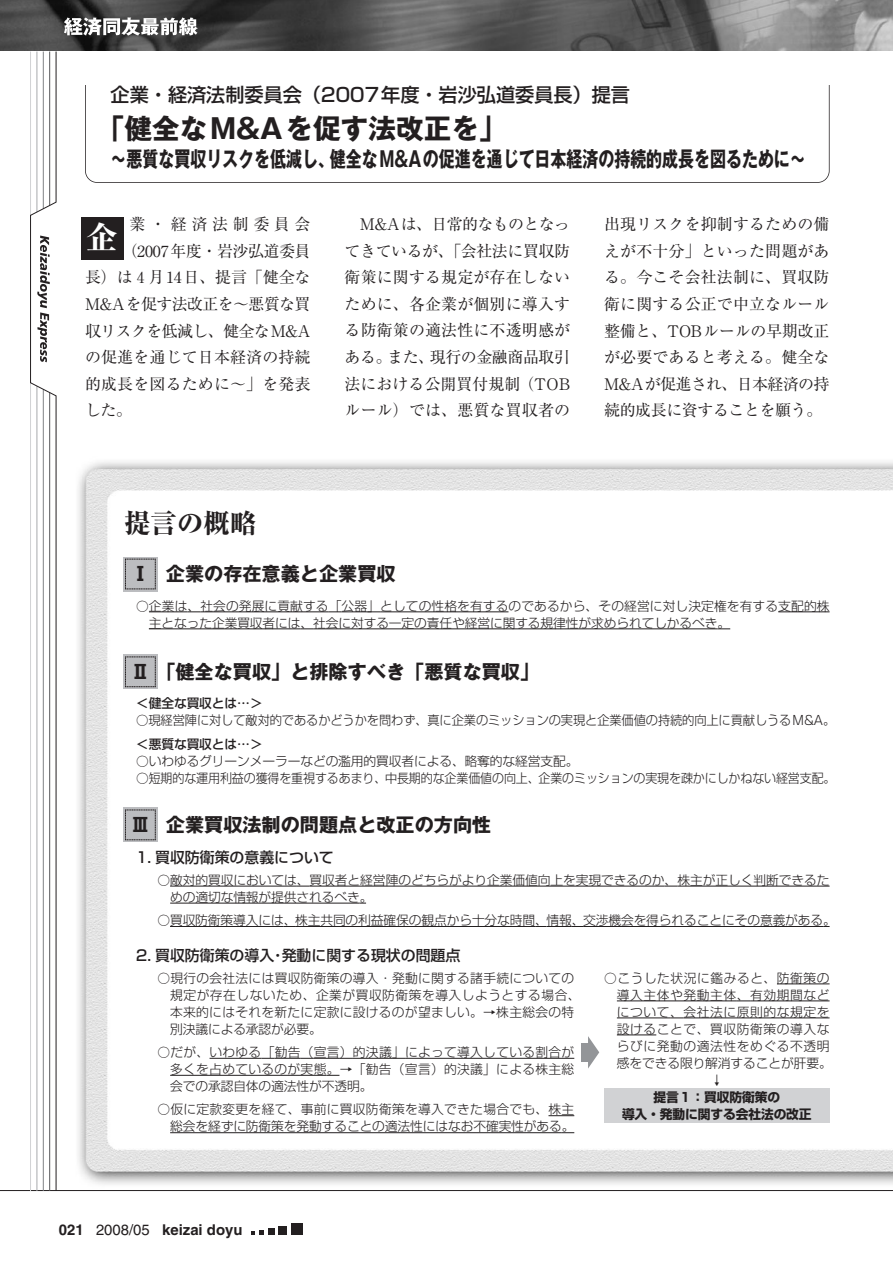
<style>
.page{position:relative;width:893px;height:1263px;background:#fff}
.page>*{position:absolute;margin:0;border:0;box-sizing:border-box;transform-origin:0 0}
.t1{font:800 31.95px "Ryumin";color:#fff}
.t2{font:700 27.6px "Gothic MB101";color:#231f20}
.t3{font:800 26.55px "Ryumin";color:#231f20}
.t4{font:700 21.3px "Gothic MB101";color:#231f20;scale:.75 1}
.t5{font:700 19.2px "Gothic MB101";color:#231f20}
.t6{font:500 19.2px "Shin Go";color:#231f20}
.t7{font:15.9px/26.5px "Ryumin";color:#231f20;text-align:justify}
.t8{font:15.9px "Ryumin";letter-spacing:-.04em;color:#231f20}
.t9{font:15.9px "Ryumin";letter-spacing:-.025em;color:#231f20}
.t10{font:15.9px "Ryumin";letter-spacing:.295em;color:#231f20}
.t11{font:500 14.85px "Shin Go";color:#231f20}
.t12{font:700 14.85px "Helvetica";color:#231f20}
.t13{font:300 12.75px/17px "Shin Go";letter-spacing:-.01em;color:#231f20}
.t14{font:300 12.75px/17px "Shin Go";letter-spacing:.025em;color:#231f20}
.t15{font:300 12.75px "Shin Go";letter-spacing:.045em;color:#231f20}
.t16{font:700 12.75px/17px "Shin Go";letter-spacing:-.01em;color:#231f20;text-align:center}
.t17{font:500 12.75px "Shin Go";letter-spacing:-.01em;color:#231f20}
.t18{font:300 12.75px "Shin Go";letter-spacing:.04em;color:#231f20}
.s1{font-weight:400}
</style>
<div class="page">
<img style="left:78px;top:85px;width:814px;height:1100px">
<svg style="left:251px;top:1230px;width:13px;height:5px"></svg>
<div style="left:268px;top:1228px;width:6px;height:7px;background:#231f20"></div>
<div style="left:278px;top:1226px;width:9px;height:9px;background:#231f20"></div>
<div style="left:291px;top:1223px;width:11px;height:12px;background:#231f20"></div>
<img style="left:0;top:0;width:892px;height:51px">
<svg style="left:64px;top:17px;width:134px;height:19px"></svg>
<hr style="left:0;top:1190px;width:892px;height:1px;background:#231f20">
<svg style="left:30px;top:51px;width:27px;height:1140px"></svg>
<div style="left:85px;top:72px;width:744px;height:111px;border:1px solid #231f20;border-radius:12px"></div>
<div style="left:85px;top:64px;width:744px;height:21px;background:#fff"></div>
<div style="left:81px;top:217px;width:42px;height:42px;background:#231f20"></div>
<hr style="left:149px;top:611px;width:38px;height:1px;background:#231f20">
<svg style="left:187px;top:611px;width:13px;height:1px"></svg>
<hr style="left:200px;top:611px;width:129px;height:1px;background:#231f20">
<svg style="left:329px;top:611px;width:51px;height:1px"></svg>
<hr style="left:380px;top:611px;width:128px;height:1px;background:#231f20">
<hr style="left:778px;top:611px;width:51px;height:1px;background:#231f20">
<hr style="left:149px;top:628px;width:151px;height:1px;background:#231f20">
<svg style="left:300px;top:628px;width:13px;height:1px"></svg>
<hr style="left:313px;top:628px;width:404px;height:1px;background:#231f20">
<svg style="left:717px;top:628px;width:13px;height:1px"></svg>
<svg style="left:123px;top:557px;width:34px;height:34px"></svg>
<svg style="left:125px;top:559px;width:31px;height:31px"></svg>
<svg style="left:123px;top:808px;width:34px;height:34px"></svg>
<svg style="left:125px;top:810px;width:31px;height:31px"></svg>
<div style="left:123px;top:655px;width:34px;height:34px;background:linear-gradient(to right,#a2a2a5,#a2a3a5)"></div>
<svg style="left:125px;top:656px;width:31px;height:31px"></svg>
<hr style="left:170px;top:886px;width:127px;height:1px;background:#231f20">
<svg style="left:297px;top:886px;width:12px;height:1px"></svg>
<hr style="left:309px;top:886px;width:355px;height:1px;background:#231f20">
<svg style="left:664px;top:886px;width:13px;height:1px"></svg>
<hr style="left:677px;top:886px;width:152px;height:1px;background:#231f20">
<hr style="left:170px;top:903px;width:190px;height:1px;background:#231f20">
<hr style="left:170px;top:926px;width:114px;height:1px;background:#231f20">
<hr style="left:295px;top:926px;width:240px;height:1px;background:#231f20">
<svg style="left:535px;top:926px;width:48px;height:1px"></svg>
<hr style="left:583px;top:926px;width:240px;height:1px;background:#231f20">
<hr style="left:209px;top:1058px;width:53px;height:1px;background:#231f20">
<svg style="left:262px;top:1058px;width:91px;height:1px"></svg>
<hr style="left:353px;top:1058px;width:39px;height:1px;background:#231f20">
<svg style="left:392px;top:1058px;width:13px;height:1px"></svg>
<hr style="left:405px;top:1058px;width:169px;height:1px;background:#231f20">
<hr style="left:170px;top:1075px;width:157px;height:1px;background:#231f20">
<svg style="left:327px;top:1075px;width:12px;height:1px"></svg>
<svg style="left:548px;top:1115px;width:26px;height:1px"></svg>
<hr style="left:170px;top:1132px;width:392px;height:1px;background:#231f20">
<svg style="left:562px;top:1132px;width:12px;height:1px"></svg>
<div style="left:604px;top:1089px;width:225px;height:34px;background:#d1d2d4"></div>
<hr style="left:777px;top:983px;width:52px;height:1px;background:#231f20">
<hr style="left:617px;top:1000px;width:119px;height:1px;background:#231f20">
<svg style="left:736px;top:1000px;width:14px;height:1px"></svg>
<hr style="left:750px;top:1000px;width:79px;height:1px;background:#231f20">
<hr style="left:617px;top:1017px;width:53px;height:1px;background:#231f20">
<svg style="left:670px;top:1017px;width:13px;height:1px"></svg>
<hr style="left:683px;top:1017px;width:146px;height:1px;background:#231f20">
<hr style="left:617px;top:1034px;width:39px;height:1px;background:#231f20">
<div style="left:581px;top:1043px;width:8px;height:19px;background:#939598"></div>
<svg style="left:588px;top:1036px;width:11px;height:33px"></svg>
<h3 class="t6" style="left:111px;top:87px;width:521px">企業・経済法制委員会（2007年度・岩沙弘道委員長）提言</h3>
<h2 class="t2" style="left:97px;top:118px;width:411px">「健全なM&amp;Aを促す法改正を」</h2>
<h3 class="t4" style="left:111px;top:151px;width:928px">～悪質な買収リスクを低減し、健全なM&amp;Aの促進を通じて日本経済の持続的成長を図るために～</h3>
<p class="t10" style="left:129px;top:219px;width:182px">業・経済法制委員会</p>
<p class="t9" style="left:122px;top:245px;width:190px">（2007年度・岩沙弘道委員</p>
<p class="t7" style="left:85px;top:266px;width:227px">長）は４月14日、提言「健全な</p>
<p class="t8" style="left:85px;top:298px;width:227px">M&amp;Aを促す法改正を～悪質な買</p>
<p class="t8" style="left:85px;top:325px;width:227px">収リスクを低減し、健全なM&amp;A</p>
<p class="t7" style="left:85px;top:346px;width:227px">の促進を通じて日本経済の持続</p>
<p class="t7" style="left:85px;top:373px;width:227px">的成長を図るために～」を発表</p>
<p class="t7" style="left:85px;top:399px;width:49px">した。</p>
<h1 class="t1" style="left:86px;top:226px;width:33px">企</h1>
<p class="t7" style="left:344px;top:213px;width:227px;text-indent:15px">M&amp;Aは、日常的なものとなってきているが、「会社法に買収防衛策に関する規定が存在しないために、各企業が個別に導入する防衛策の適法性に不透明感がある。また、現行の金融商品取引法における公開買付規制（TOBルール）では、悪質な買収者の</p>
<p class="t7" style="left:604px;top:213px;width:227px">出現リスクを抑制するための備えが不十分」といった問題がある。今こそ会社法制に、買収防衛に関する公正で中立なルール整備と、TOBルールの早期改正が必要であると考える。健全なM&amp;Aが促進され、日本経済の持続的成長に資することを願う。</p>
<h3 class="t3" style="left:124px;top:514px;width:134px">提言の概略</h3>
<h3 class="t5" style="left:166px;top:567px;width:231px">企業の存在意義と企業買収</h3>
<p class="t13" style="left:149px;top:599px;width:682px;text-indent:-13px">○企業は、社会の発展に貢献する「公器」としての性格を有するのであるから、その経営に対し決定権を有する支配的株主となった企業買収者には、社会に対する一定の責任や経営に関する規律性が求められてしかるべき。</p>
<h3 class="t5" style="left:131px;top:567px;width:21px">Ⅰ</h3>
<h3 class="t5" style="left:131px;top:664px;width:410px">Ⅱ 「健全な買収」と排除すべき「悪質な買収」</h3>
<p class="t17" style="left:136px;top:699px;width:128px">＜健全な買収とは…＞</p>
<p class="t13" style="left:136px;top:714px;width:700px">○現経営陣に対して敵対的であるかどうかを問わず、真に企業のミッションの実現と企業価値の持続的向上に貢献しうるM&amp;A。</p>
<p class="t17" style="left:136px;top:739px;width:128px">＜悪質な買収とは…＞</p>
<p class="t13" style="left:136px;top:754px;width:444px">○いわゆるグリーンメーラーなどの濫用的買収者による、略奪的な経営支配。</p>
<p class="t13" style="left:136px;top:771px;width:701px">○短期的な運用利益の獲得を重視するあまり、中長期的な企業価値の向上、企業のミッションの実現を疎かにしかねない経営支配。</p>
<h3 class="t5" style="left:131px;top:817px;width:362px">Ⅲ 企業買収法制の問題点と改正の方向性</h3>
<p class="t11" style="left:136px;top:852px;width:199px">1. 買収防衛策の意義について</p>
<p class="t13" style="left:170px;top:873px;width:661px;text-indent:-13px">○敵対的買収においては、買収者と経営陣のどちらがより企業価値向上を実現できるのか、株主が正しく判断できるための適切な情報が提供されるべき。</p>
<p class="t13" style="left:157px;top:914px;width:680px">○買収防衛策導入には、株主共同の利益確保の観点から十分な時間、情報、交渉機会を得られることにその意義がある。</p>
<p class="t11" style="left:136px;top:950px;width:326px">2. 買収防衛策の導入･発動に関する現状の問題点</p>
<p class="t14" style="left:170px;top:971px;width:412px;text-indent:-13px">○現行の会社法には買収防衛策の導入・発動に関する諸手続についての規定が存在しないため、企業が買収防衛策を導入しようとする場合、本来的にはそれを新たに定款に設けるのが望ましい。→株主総会の特別決議による承認が必要。</p>
<p class="t13" style="left:170px;top:1045px;width:405px;text-align:justify;text-indent:-13px">○だが、いわゆる「勧告（宣言）的決議」によって導入している割合が多くを占めているのが実態。→「勧告（宣言）的決議」による株主総会での承認自体の適法性が不透明。</p>
<p class="t13" style="left:157px;top:1103px;width:418px;text-align:right">○仮に定款変更を経て、事前に買収防衛策を導入できた場合でも、株主総会を経ずに防衛策を発動することの適法性にはなお不確実性がある。</p>
<p class="t18" style="left:604px;top:973px;width:227px">○こうした状況に鑑みると、防衛策の</p>
<p class="t15" style="left:617px;top:990px;width:214px">導入主体や発動主体、有効期間など</p>
<p class="t15" style="left:617px;top:1007px;width:214px">について、会社法に原則的な規定を</p>
<p class="t15" style="left:617px;top:1024px;width:214px">設けることで、買収防衛策の導入な</p>
<p class="t15" style="left:617px;top:1041px;width:214px">らびに発動の適法性をめぐる不透明</p>
<p class="t13" style="left:617px;top:1056px;width:216px">感をできる限り解消することが肝要。</p>
<p class="t13" style="left:710px;top:1073px;width:14px">↓</p>
<p class="t16" style="left:622px;top:1090px;width:191px">提言1：買収防衛策の<br>導入・発動に関する会社法の改正</p>
<p class="t12" style="left:59px;top:1224px;width:185px">021 <span class="s1">2008/05</span> keizai doyu</p>
</div>
